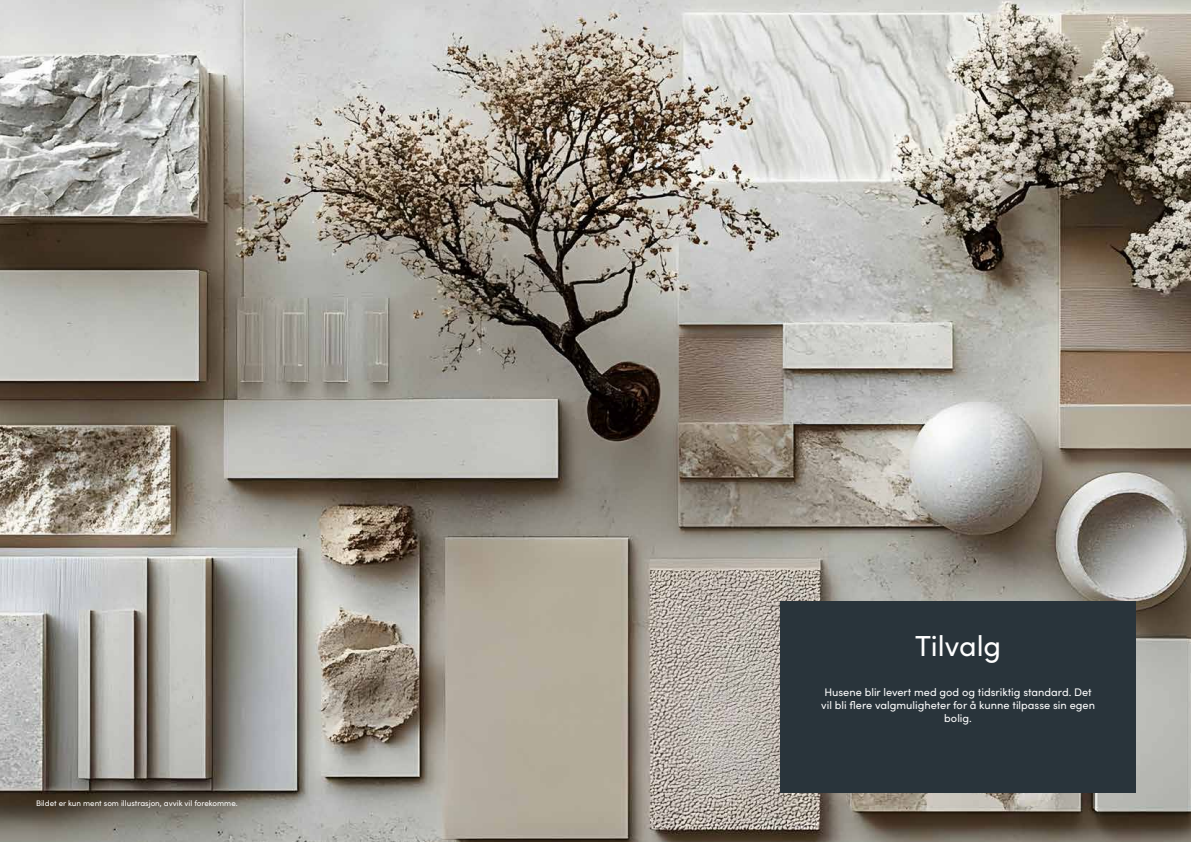
<style>
.page{position:relative;width:1191px;height:842px;background:#fff}
.page>*{position:absolute;margin:0;border:0;box-sizing:border-box;transform-origin:0 0}
.t1{font:29px "Sofia Pro";color:#fff}
.t2{font:11px/13.2px "Sofia Pro";color:#fff;text-align:center}
.t3{font:8px "Sofia Pro";color:#fff}
</style>
<div class="page">
<img style="left:0;top:0;width:1191px;height:842px">
<div style="left:780px;top:601px;width:355px;height:191px;background:#29343b"></div>
<p class="t3" style="left:36px;top:797px;width:203px">Bildet er kun ment som illustrasjon, avvik vil forekomme.</p>
<h1 class="t1" style="left:915px;top:625px;width:88px">Tilvalg</h1>
<p class="t2" style="left:821px;top:684px;width:275px">Husene blir levert med god og tidsriktig standard. Det vil bli flere valgmuligheter for å kunne tilpasse sin egen bolig.</p>
</div>
